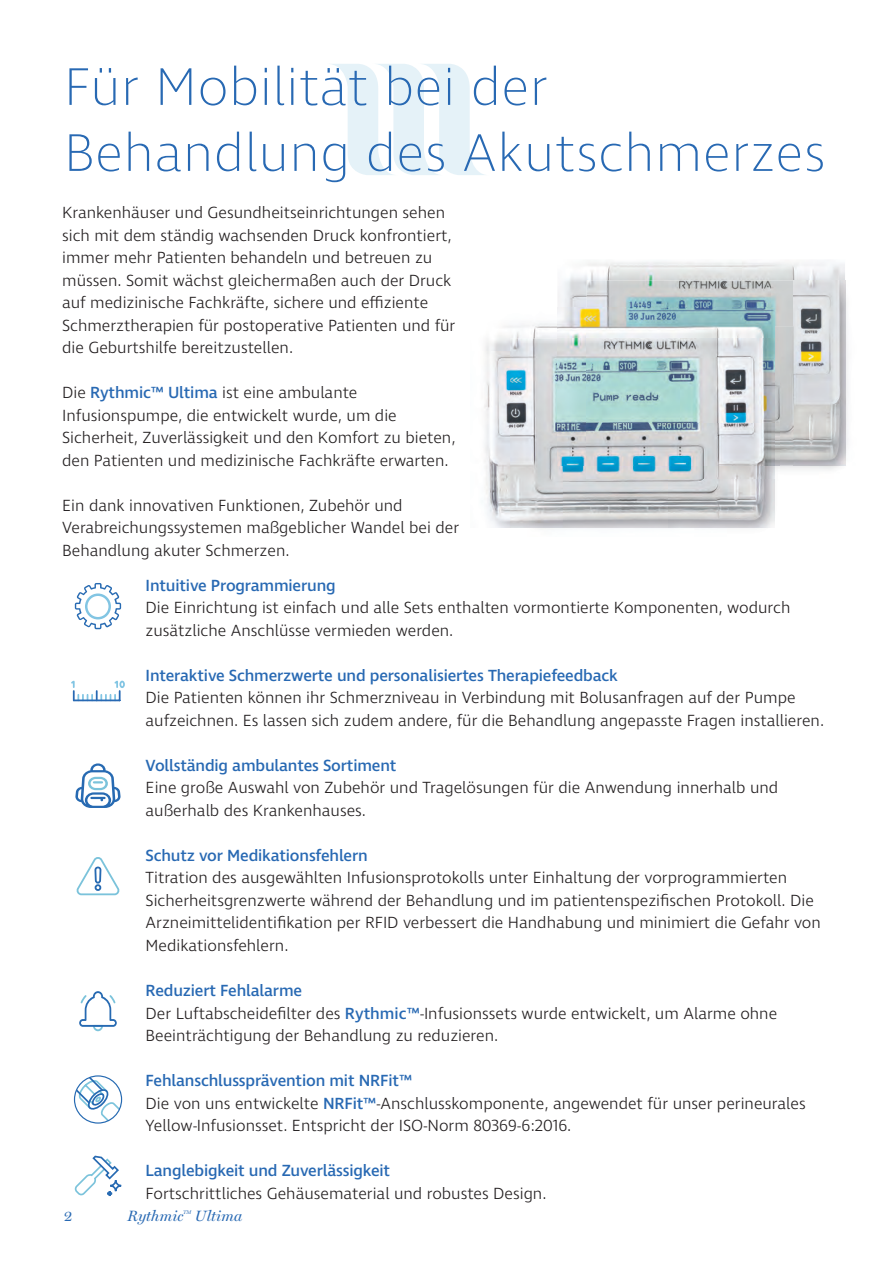
<style>
.page{position:relative;width:893px;height:1263px;background:#fff}
.page>*{position:absolute;margin:0;border:0;box-sizing:border-box;transform-origin:0 0}
.t1{font:200 54px/66px "Ingra";letter-spacing:.01em;color:#2869b3}
.t2{font:300 16.5px/22.5px "Ingra";color:#231f20}
.t3{font:500 16.5px "Ingra";letter-spacing:-.01em;color:#2869b3}
.t4{font:italic 15px "Miller Display";color:#2869b3}
.t5{font:15px "Miller Display";color:#2869b3}
.t6{font:italic 5.25px "Miller Display";color:#2869b3}
.s1{font-weight:500;color:#2869b3}
</style>
<div class="page">
<img style="left:818px;top:280px;width:30px;height:190px">
<img style="left:774px;top:478px;width:1px;height:46px">
<svg style="left:774px;top:465px;width:6px;height:13px"></svg>
<img style="left:558px;top:261px;width:287px;height:46px">
<img style="left:587px;top:280px;width:206px;height:47px">
<img style="left:793px;top:280px;width:52px;height:185px">
<img style="left:774px;top:327px;width:19px;height:138px">
<img style="left:774px;top:339px;width:6px;height:126px">
<img style="left:485px;top:323px;width:72px;height:28px">
<img style="left:484px;top:351px;width:26px;height:177px">
<img style="left:510px;top:339px;width:53px;height:189px">
<img style="left:563px;top:465px;width:106px;height:63px">
<img style="left:669px;top:478px;width:105px;height:50px">
<img style="left:587px;top:465px;width:187px;height:13px">
<img style="left:557px;top:307px;width:217px;height:158px">
<svg style="left:332px;top:64px;width:153px;height:111px"></svg>
<svg style="left:75px;top:583px;width:46px;height:46px"></svg>
<div style="left:85px;top:593px;width:26px;height:26px;border:2px solid #82c5e3;border-radius:50%"></div>
<hr style="left:74px;top:699px;width:46px;height:2px;background:#2869b3">
<svg style="left:71px;top:680px;width:54px;height:20px"></svg>
<svg style="left:79px;top:991px;width:38px;height:40px"></svg>
<svg style="left:75px;top:763px;width:46px;height:133px"></svg>
<svg style="left:74px;top:1155px;width:48px;height:41px"></svg>
<svg style="left:74px;top:1076px;width:48px;height:47px"></svg>
<div style="left:74px;top:1075px;width:48px;height:48px;border:1px solid #266ab2;border-radius:50%"></div>
<h1 class="t1" style="left:64px;top:57px;width:763px">Für Mobilität bei der<br>Behandlung des Akutschmerzes</h1>
<p class="t2" style="left:62px;top:202px;width:395px">Krankenhäuser und Gesundheitseinrichtungen sehen sich mit dem ständig wachsenden Druck konfrontiert, immer mehr Patienten behandeln und betreuen zu müssen. Somit wächst gleichermaßen auch der Druck auf medizinische Fachkräfte, sichere und effiziente Schmerztherapien für postoperative Patienten und für die Geburtshilfe bereitzustellen.</p>
<p class="t2" style="left:62px;top:382px;width:395px">Die <span class="s1">Rythmic™ Ultima</span> ist eine ambulante Infusionspumpe, die entwickelt wurde, um die Sicherheit, Zuverlässigkeit und den Komfort zu bieten, den Patienten und medizinische Fachkräfte erwarten.</p>
<p class="t2" style="left:62px;top:495px;width:398px">Ein dank innovativen Funktionen, Zubehör und<br>Verabreichungssystemen maßgeblicher Wandel bei der<br>Behandlung akuter Schmerzen.</p>
<p class="t3" style="left:146px;top:575px;width:192px">Intuitive Programmierung</p>
<p class="t2" style="left:146px;top:597px;width:646px">Die Einrichtung ist einfach und alle Sets enthalten vormontierte Komponenten, wodurch zusätzliche Anschlüsse vermieden werden.</p>
<p class="t3" style="left:146px;top:665px;width:474px">Interaktive Schmerzwerte und personalisiertes Therapiefeedback</p>
<p class="t2" style="left:146px;top:687px;width:680px">Die Patienten können ihr Schmerzniveau in Verbindung mit Bolusanfragen auf der Pumpe aufzeichnen. Es lassen sich zudem andere, für die Behandlung angepasste Fragen installieren.</p>
<p class="t3" style="left:146px;top:755px;width:252px">Vollständig ambulantes Sortiment</p>
<p class="t2" style="left:146px;top:777px;width:634px">Eine große Auswahl von Zubehör und Tragelösungen für die Anwendung innerhalb und außerhalb des Krankenhauses.</p>
<p class="t3" style="left:146px;top:845px;width:224px">Schutz vor Medikationsfehlern</p>
<p class="t2" style="left:146px;top:867px;width:677px">Titration des ausgewählten Infusionsprotokolls unter Einhaltung der vorprogrammierten Sicherheitsgrenzwerte während der Behandlung und im patientenspezifischen Protokoll. Die Arzneimittelidentifikation per RFID verbessert die Handhabung und minimiert die Gefahr von Medikationsfehlern.</p>
<p class="t2" style="left:146px;top:980px;width:633px"><span class="s1">Reduziert Fehlalarme<br></span>Der Luftabscheidefilter des <span class="s1">Rythmic™</span>-Infusionssets wurde entwickelt, um Alarme ohne<br>Beeinträchtigung der Behandlung zu reduzieren.</p>
<p class="t2" style="left:146px;top:1070px;width:661px"><span class="s1">Fehlanschlussprävention mit NRFit™<br></span>Die von uns entwickelte <span class="s1">NRFit™</span>-Anschlusskomponente, angewendet für unser perineurales<br>Yellow-Infusionsset. Entspricht der ISO-Norm 80369-6:2016.</p>
<p class="t3" style="left:146px;top:1160px;width:246px">Langlebigkeit und Zuverlässigkeit</p>
<p class="t2" style="left:146px;top:1182px;width:402px">Fortschrittliches Gehäusematerial und robustes Design.</p>
<p class="t5" style="left:64px;top:1207px;width:10px">2</p>
<p class="t4" style="left:128px;top:1207px;width:57px">Rythmic</p>
<p class="t6" style="left:183px;top:1209px;width:10px">TM</p>
<p class="t4" style="left:195px;top:1207px;width:49px">Ultima</p>
</div>
